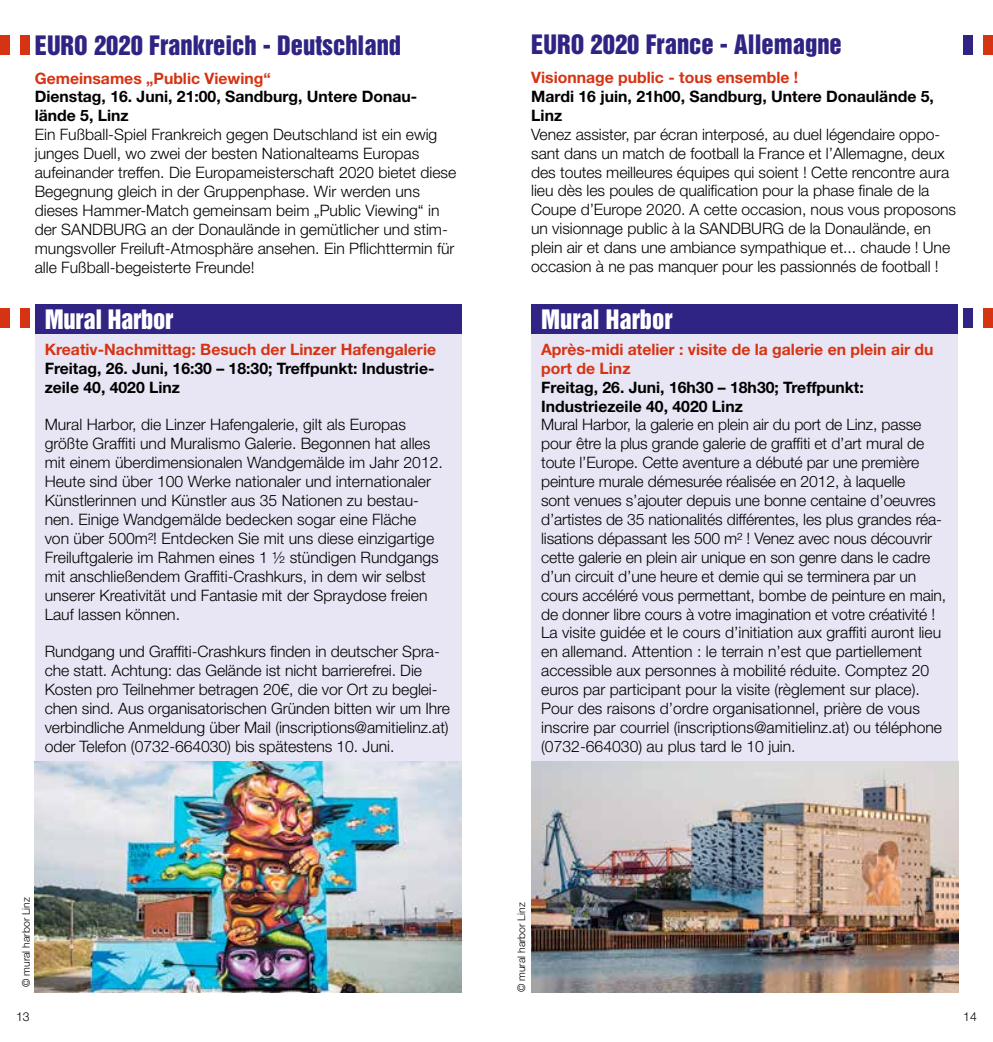
<style>
.page{position:relative;width:993px;height:1042px;background:#fff}
.page>*{position:absolute;margin:0;border:0;box-sizing:border-box;transform-origin:0 0}
.t1{font:24.5px "Helvetica Inserat";color:#2f2483}
.t2{font:24.5px "Helvetica Inserat";letter-spacing:-.005em;color:#fff}
.t3{font:300 15.75px/18.9px "Helvetica Neue LT Std";letter-spacing:-.005em;color:#000}
.t4{font:700 15.75px/18.9px "Helvetica Neue LT Std";color:#000}
.t5{font:700 15.75px/18.9px "Helvetica Neue LT Std";color:#d63313}
.t6{font:300 12.25px "Helvetica Neue LT Std";color:#000}
.t7{font:300 10.5px "Helvetica Neue LT Std";color:#000}
</style>
<div class="page">
<div style="left:35px;top:334px;width:426px;height:428px;background:#e8e6f4"></div>
<div style="left:35px;top:304px;width:426px;height:30px;background:#2f2483"></div>
<div style="left:0;top:308px;width:10px;height:19px;background:#d63313"></div>
<div style="left:20px;top:308px;width:10px;height:19px;background:#d63313"></div>
<div style="left:531px;top:334px;width:426px;height:522px;background:#e8e6f4"></div>
<div style="left:531px;top:304px;width:426px;height:30px;background:#2f2483"></div>
<div style="left:962px;top:308px;width:10px;height:19px;background:#2f2483"></div>
<div style="left:982px;top:308px;width:10px;height:19px;background:#d63313"></div>
<div style="left:0;top:35px;width:10px;height:20px;background:#d63313"></div>
<div style="left:20px;top:35px;width:10px;height:20px;background:#d63313"></div>
<div style="left:962px;top:35px;width:10px;height:20px;background:#2f2483"></div>
<div style="left:982px;top:35px;width:10px;height:20px;background:#d63313"></div>
<img style="left:35px;top:761px;width:426px;height:231px">
<img style="left:531px;top:761px;width:426px;height:231px">
<h1 class="t1" style="left:35px;top:30px;width:368px">EURO 2020 Frankreich - Deutschland</h1>
<p class="t5" style="left:35px;top:68px;width:237px">Gemeinsames „Public Viewing“</p>
<p class="t4" style="left:35px;top:87px;width:384px">Dienstag, 16. Juni, 21:00, Sandburg, Untere Donau&shy;lände 5, Linz</p>
<p class="t3" style="left:35px;top:125px;width:423px">Ein Fußball-Spiel Frankreich gegen Deutschland ist ein ewig junges Duell, wo zwei der besten Nationalteams Europas aufeinander treffen. Die Europameisterschaft 2020 bietet diese Begegnung gleich in der Gruppenphase. Wir werden uns dieses Hammer-Match gemeinsam beim „Public Viewing“ in der SANDBURG an der Donaulände in gemütlicher und stim&shy;mungsvoller Freiluft-Atmosphäre ansehen. Ein Pflichttermin für alle Fußball-begeisterte Freunde!</p>
<h1 class="t2" style="left:45px;top:304px;width:130px">Mural Harbor</h1>
<p class="t5" style="left:45px;top:339px;width:393px">Kreativ-Nachmittag: Besuch der Linzer Hafengalerie</p>
<p class="t4" style="left:45px;top:358px;width:391px">Freitag, 26. Juni, 16:30 – 18:30; Treffpunkt: Industrie&shy;zeile 40, 4020 Linz</p>
<p class="t3" style="left:45px;top:415px;width:399px">Mural Harbor, die Linzer Hafengalerie, gilt als Europas größte Graffiti und Muralismo Galerie. Begonnen hat alles mit einem überdimensionalen Wandgemälde im Jahr 2012.<br>Heute sind über 100 Werke nationaler und internationaler Künstlerinnen und Künstler aus 35 Nationen zu bestau&shy;nen. Einige Wandgemälde bedecken sogar eine Fläche von über 500m²! Entdecken Sie mit uns diese einzigartige Freiluftgalerie im Rahmen eines 1 ½ stündigen Rundgangs mit anschließendem Graffiti-Crashkurs, in dem wir selbst unserer Kreativität und Fantasie mit der Spraydose freien Lauf lassen können.</p>
<p class="t3" style="left:45px;top:642px;width:407px">Rundgang und Graffiti-Crashkurs finden in deutscher Spra&shy;che statt. Achtung: das Gelände ist nicht barrierefrei. Die Kosten pro Teilnehmer betragen 20€, die vor Ort zu beglei&shy;chen sind. Aus organisatorischen Gründen bitten wir um Ihre verbindliche Anmeldung über Mail (inscriptions@amitielinz.at) oder Telefon (0732-664030) bis spätestens 10. Juni.</p>
<h1 class="t1" style="left:531px;top:30px;width:312px">EURO 2020 France - Allemagne</h1>
<p class="t5" style="left:531px;top:68px;width:268px">Visionnage public - tous ensemble !</p>
<p class="t4" style="left:531px;top:86px;width:404px">Mardi 16 juin, 21h00, Sandburg, Untere Donaulände 5,<br>Linz</p>
<p class="t3" style="left:531px;top:124px;width:426px">Venez assister, par écran interposé, au duel légendaire oppo&shy;sant dans un match de football la France et l’Allemagne, deux des toutes meilleures équipes qui soient ! Cette rencontre aura lieu dès les poules de qualification pour la phase finale de la Coupe d’Europe 2020. A cette occasion, nous vous proposons un visionnage public à la SANDBURG de la Donaulände, en plein air et dans une ambiance sympathique et... chaude ! Une occasion à ne pas manquer pour les passionnés de football !</p>
<h1 class="t2" style="left:541px;top:304px;width:133px">Mural Harbor</h1>
<p class="t5" style="left:541px;top:339px;width:394px">Après-midi atelier : visite de la galerie en plein air du port de Linz</p>
<p class="t4" style="left:541px;top:377px;width:324px">Freitag, 26. Juni, 16h30 – 18h30; Treffpunkt:<br>Industriezeile 40, 4020 Linz</p>
<p class="t3" style="left:541px;top:415px;width:406px">Mural Harbor, la galerie en plein air du port de Linz, passe pour être la plus grande galerie de graffiti et d’art mural de toute l’Europe. Cette aventure a débuté par une première peinture murale démesurée réalisée en 2012, à laquelle<br>sont venues s’ajouter depuis une bonne centaine d’oeuvres d’artistes de 35 nationalités différentes, les plus grandes réa&shy;lisations dépassant les 500 m² ! Venez avec nous découvrir cette galerie en plein air unique en son genre dans le cadre d’un circuit d’une heure et demie qui se terminera par un cours accéléré vous permettant, bombe de peinture en main, de donner libre cours à votre imagination et votre créativité !<br>La visite guidée et le cours d’initiation aux graffiti auront lieu en allemand. Attention : le terrain n’est que partiellement accessible aux personnes à mobilité réduite. Comptez 20 euros par participant pour la visite (règlement sur place).<br>Pour des raisons d’ordre organisationnel, prière de vous inscrire par courriel (inscriptions@amitielinz.at) ou téléphone (0732-664030) au plus tard le 10 juin.</p>
<p class="t7" style="left:20px;top:987px;width:91px;rotate:-90deg">© mural harbor Linz</p>
<p class="t7" style="left:514px;top:992px;width:91px;rotate:-90deg">© mural harbor Linz</p>
<p class="t6" style="left:16px;top:1009px;width:15px">13</p>
<p class="t6" style="left:962px;top:1009px;width:15px">14</p>
</div>
